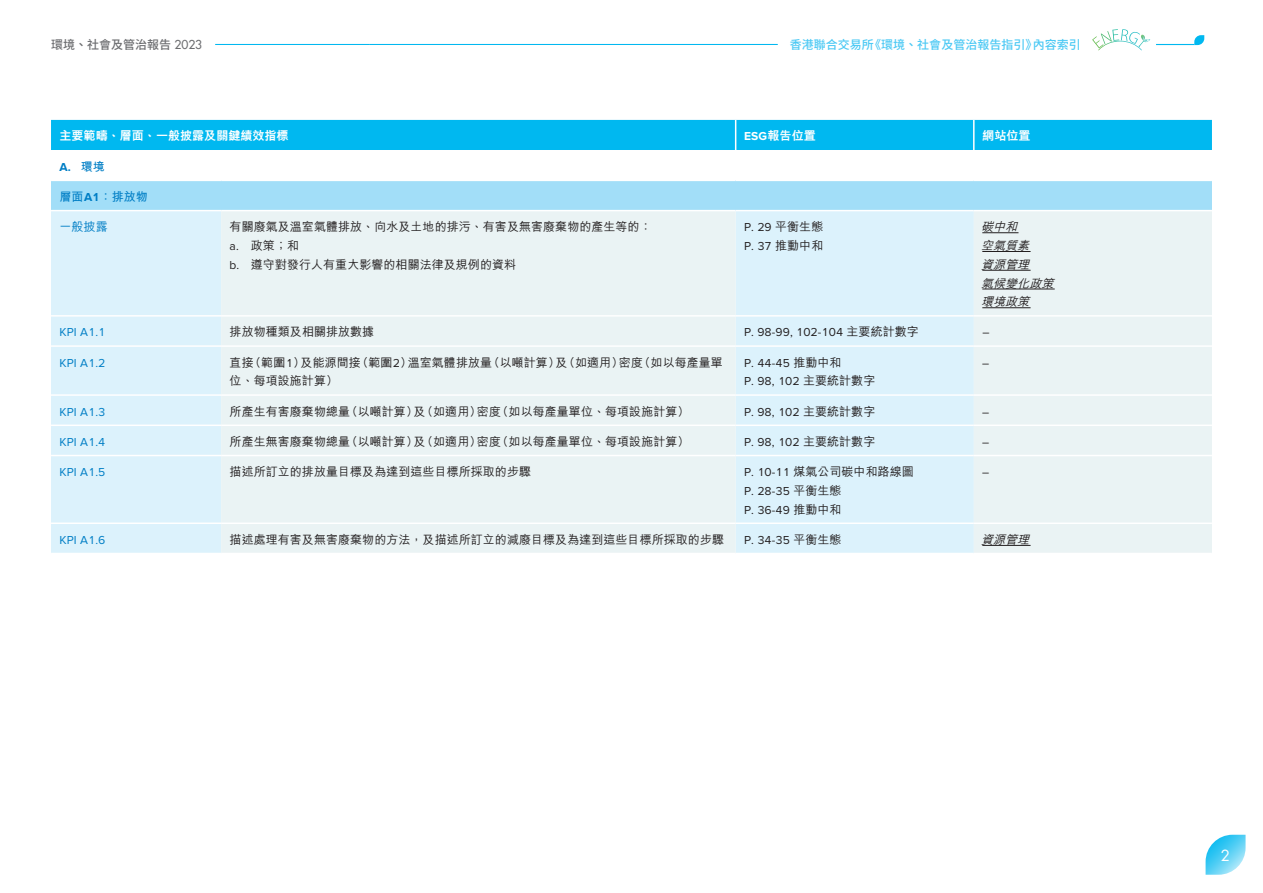
<style>
.page{position:relative;width:1263px;height:893px;background:#fff}
.page>*{position:absolute;margin:0;border:0;box-sizing:border-box;transform-origin:0 0}
.t1{font:15px "Futura Std";color:#fff}
.t2{font:500 12px/18.8px "M Hei HK";letter-spacing:.005em;color:#231f20}
.t3{font:12px/18.8px "Proxima Nova";letter-spacing:.005em;color:#231f20}
.t4{font:12px "Proxima Nova";letter-spacing:.005em;color:#007ec5}
.t5{font:800 12px "M Hei HK";letter-spacing:.005em;color:#fff}
.t6{font:500 12px "Noto Sans CJ Ktc";color:#4cc9f4}
.t7{font:italic 500 12px/18.8px "M Hei HK";color:#231f20}
.t8{font:500 12px "Noto Sans CJ Ktc";color:#6c6d70}
.t9{font:700 12px "M Hei HK";color:#007ec5}
.t10{font:700 12px "Proxima Nova";color:#007ec5}
.t11{font:500 12px "M Hei HK";color:#007ec5}
.s1{font-family:"Futura Std"}
.s2{font-family:"Proxima Nova";font-weight:700}
.s3{font-family:"M Hei HK"}
.s4{font-family:"Proxima Nova"}
.s5{font-family:"Proxima Nova";font-weight:400}
.s6{font-family:"M Hei HK";font-weight:500}
</style>
<div class="page">
<hr style="left:1156px;top:44px;width:38px;height:1px;background:#00b8f0">
<svg style="left:1194px;top:35px;width:10px;height:10px"></svg>
<svg style="left:1092px;top:29px;width:58px;height:21px"></svg>
<hr style="left:215px;top:44px;width:154px;height:1px;background:#00b8f0">
<hr style="left:369px;top:44px;width:409px;height:1px;background:#00b8f0">
<svg style="left:1205px;top:835px;width:40px;height:40px"></svg>
<div style="left:51px;top:120px;width:1161px;height:30px;background:#00b8f0"></div>
<div style="left:51px;top:180px;width:1161px;height:31px;background:#a2def8"></div>
<div style="left:51px;top:211px;width:170px;height:342px;background:#dcf2fc"></div>
<svg style="left:221px;top:211px;width:991px;height:342px;background:#e6f2f5"></svg>
<hr style="left:51px;top:180px;width:170px;height:1px;background:#fff">
<hr style="left:221px;top:180px;width:515px;height:1px;background:#fff">
<hr style="left:736px;top:180px;width:238px;height:1px;background:#fff">
<hr style="left:974px;top:180px;width:238px;height:1px;background:#fff">
<hr style="left:51px;top:210px;width:170px;height:1px;background:#fff">
<hr style="left:221px;top:210px;width:515px;height:1px;background:#fff">
<hr style="left:736px;top:210px;width:238px;height:1px;background:#fff">
<hr style="left:974px;top:210px;width:238px;height:1px;background:#fff">
<hr style="left:51px;top:315px;width:170px;height:2px;background:#fff">
<hr style="left:221px;top:315px;width:515px;height:2px;background:#fff">
<hr style="left:736px;top:315px;width:238px;height:2px;background:#fff">
<hr style="left:974px;top:315px;width:238px;height:2px;background:#fff">
<hr style="left:51px;top:345px;width:170px;height:2px;background:#fff">
<hr style="left:221px;top:345px;width:515px;height:2px;background:#fff">
<hr style="left:736px;top:345px;width:238px;height:2px;background:#fff">
<hr style="left:974px;top:345px;width:238px;height:2px;background:#fff">
<hr style="left:51px;top:394px;width:170px;height:2px;background:#fff">
<hr style="left:221px;top:394px;width:515px;height:2px;background:#fff">
<hr style="left:736px;top:394px;width:238px;height:2px;background:#fff">
<hr style="left:974px;top:394px;width:238px;height:2px;background:#fff">
<hr style="left:51px;top:425px;width:170px;height:1px;background:#fff">
<hr style="left:221px;top:425px;width:515px;height:1px;background:#fff">
<hr style="left:736px;top:425px;width:238px;height:1px;background:#fff">
<hr style="left:974px;top:425px;width:238px;height:1px;background:#fff">
<hr style="left:51px;top:455px;width:170px;height:1px;background:#fff">
<hr style="left:221px;top:455px;width:515px;height:1px;background:#fff">
<hr style="left:736px;top:455px;width:238px;height:1px;background:#fff">
<hr style="left:974px;top:455px;width:238px;height:1px;background:#fff">
<hr style="left:51px;top:522px;width:170px;height:2px;background:#fff">
<hr style="left:221px;top:522px;width:515px;height:2px;background:#fff">
<hr style="left:736px;top:522px;width:238px;height:2px;background:#fff">
<hr style="left:974px;top:522px;width:238px;height:2px;background:#fff">
<hr style="left:735px;top:120px;width:1px;height:30px;background:#fff">
<hr style="left:973px;top:120px;width:1px;height:30px;background:#fff">
<hr style="left:982px;top:232px;width:36px;height:1px;background:#231f20">
<hr style="left:982px;top:251px;width:48px;height:1px;background:#231f20">
<hr style="left:982px;top:270px;width:48px;height:1px;background:#231f20">
<hr style="left:982px;top:289px;width:73px;height:1px;background:#231f20">
<hr style="left:982px;top:307px;width:48px;height:1px;background:#231f20">
<hr style="left:982px;top:545px;width:48px;height:1px;background:#231f20">
<p class="t8" style="left:51px;top:38px;width:153px">環境、社會及管治報告 <span class="s1">2023</span></p>
<p class="t6" style="left:790px;top:38px;width:292px">香港聯合交易所《環境、社會及管治報告指引》內容索引</p>
<p class="t5" style="left:60px;top:129px;width:231px">主要範疇、層面、一般披露及關鍵績效指標</p>
<p class="t5" style="left:744px;top:129px;width:73px"><span class="s2">ESG</span>報告位置</p>
<p class="t5" style="left:982px;top:129px;width:50px">網站位置</p>
<p class="t10" style="left:60px;top:160px;width:47px">A. <span class="s3">環境</span></p>
<p class="t9" style="left:60px;top:188px;width:90px">層面<span class="s4">A1</span>：排放物</p>
<p class="t11" style="left:60px;top:218px;width:50px">一般披露</p>
<p class="t2" style="left:230px;top:216px;width:424px">有關廢氣及溫室氣體排放、向水及土地的排污、有害及無害廢棄物的產生等的：<span class="s5">a.</span> 政策；和<br><span class="s5">b.</span> 遵守對發行人有重大影響的相關法律及規例的資料</p>
<p class="t3" style="left:744px;top:218px;width:81px">P. 29 <span class="s6">平衡生態<br></span>P. 37 <span class="s6">推動中和</span></p>
<p class="t7" style="left:981px;top:216px;width:78px">碳中和<br>空氣質素<br>資源管理<br>氣候變化政策環境政策</p>
<p class="t4" style="left:60px;top:326px;width:47px">KPI A1.1</p>
<p class="t2" style="left:230px;top:322px;width:146px">排放物種類及相關排放數據</p>
<p class="t3" style="left:744px;top:323px;width:176px">P. 98-99, 102-104 <span class="s6">主要統計數字</span></p>
<p class="t3" style="left:982px;top:323px;width:9px">–</p>
<p class="t4" style="left:60px;top:356px;width:47px">KPI A1.2</p>
<p class="t2" style="left:230px;top:352px;width:495px">直接（範圍<span class="s5">1</span>）及能源間接（範圍<span class="s5">2</span>）溫室氣體排放量（以噸計算）及（如適用）密度（如以每產量單位、每項設施計算）</p>
<p class="t3" style="left:744px;top:353px;width:133px">P. 44-45 <span class="s6">推動中和<br></span>P. 98, 102 <span class="s6">主要統計數字</span></p>
<p class="t3" style="left:982px;top:353px;width:9px">–</p>
<p class="t4" style="left:60px;top:405px;width:47px">KPI A1.3</p>
<p class="t2" style="left:230px;top:401px;width:461px">所產生有害廢棄物總量（以噸計算）及（如適用）密度（如以每產量單位、每項設施計算）</p>
<p class="t3" style="left:744px;top:402px;width:133px">P. 98, 102 <span class="s6">主要統計數字</span></p>
<p class="t3" style="left:982px;top:402px;width:9px">–</p>
<p class="t4" style="left:60px;top:435px;width:47px">KPI A1.4</p>
<p class="t2" style="left:230px;top:431px;width:461px">所產生無害廢棄物總量（以噸計算）及（如適用）密度（如以每產量單位、每項設施計算）</p>
<p class="t3" style="left:744px;top:433px;width:133px">P. 98, 102 <span class="s6">主要統計數字</span></p>
<p class="t3" style="left:982px;top:433px;width:9px">–</p>
<p class="t4" style="left:60px;top:465px;width:47px">KPI A1.5</p>
<p class="t2" style="left:230px;top:461px;width:303px">描述所訂立的排放量目標及為達到這些目標所採取的步驟</p>
<p class="t2" style="left:744px;top:461px;width:171px"><span class="s5">P. 10-11</span> 煤氣公司碳中和路線圖</p>
<p class="t3" style="left:744px;top:482px;width:99px">P. 28-35 <span class="s6">平衡生態<br></span>P. 36-49 <span class="s6">推動中和</span></p>
<p class="t3" style="left:982px;top:463px;width:9px">–</p>
<p class="t4" style="left:60px;top:533px;width:47px">KPI A1.6</p>
<p class="t2" style="left:230px;top:529px;width:496px">描述處理有害及無害廢棄物的方法，及描述所訂立的減廢目標及為達到這些目標所採取的步驟</p>
<p class="t3" style="left:744px;top:531px;width:99px">P. 34-35 <span class="s6">平衡生態</span></p>
<p class="t7" style="left:981px;top:529px;width:54px">資源管理</p>
<p class="t1" style="left:1221px;top:845px;width:11px">2</p>
</div>
